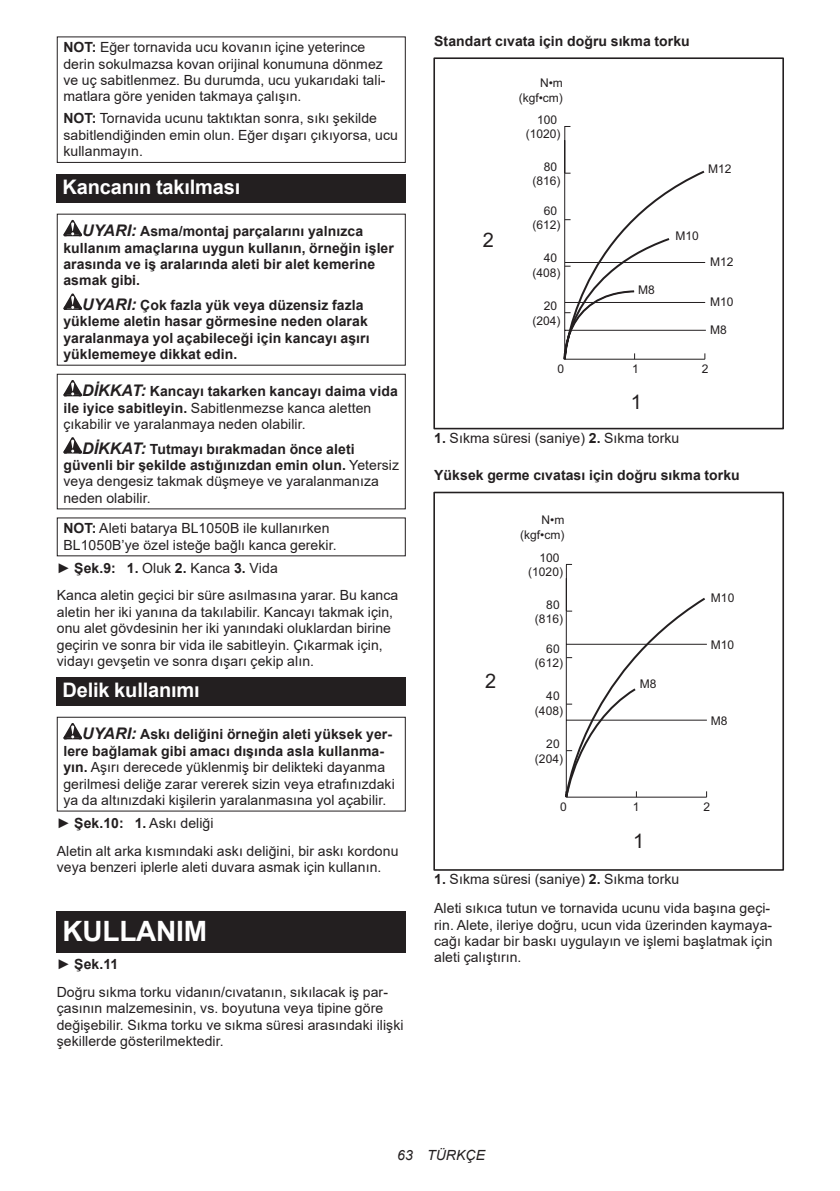
<style>
.page{position:relative;width:840px;height:1191px;background:#fff}
.page>*{position:absolute;margin:0;border:0;box-sizing:border-box;transform-origin:0 0}
.t1{font:700 28px "Arial";letter-spacing:-.01em;color:#fff}
.t2{font:700 20px "Arial";letter-spacing:-.01em;color:#fff}
.t3{font:20px "Arial";color:#231f20}
.t4{font:14px/16.4px "Arial";letter-spacing:.005em;color:#231f20}
.t5{font:700 14px/16.4px "Arial";letter-spacing:.005em;color:#231f20}
.t6{font:italic 14px "Arial";letter-spacing:.005em;color:#231f20}
.t7{font:12px/14.4px "Arial";color:#231f20;text-align:right}
.s1{font-weight:700}
.s2{font-style:italic;font-size:16px}
.s3{font-weight:700;font-style:italic;font-size:16px}
.s4{font-weight:400}
</style>
<div class="page">
<div style="left:57px;top:36px;width:348px;height:127px;border:1px solid #231f20"></div>
<div style="left:57px;top:174px;width:348px;height:29px;background:#231f20"></div>
<svg style="left:63px;top:220px;width:19px;height:16px"></svg>
<svg style="left:63px;top:293px;width:19px;height:17px"></svg>
<svg style="left:63px;top:380px;width:19px;height:16px"></svg>
<svg style="left:63px;top:437px;width:19px;height:16px"></svg>
<div style="left:57px;top:374px;width:348px;height:135px;border:1px solid #231f20"></div>
<div style="left:57px;top:677px;width:348px;height:29px;background:#231f20"></div>
<svg style="left:63px;top:723px;width:19px;height:16px"></svg>
<div style="left:57px;top:716px;width:348px;height:95px;border:1px solid #231f20"></div>
<div style="left:57px;top:911px;width:348px;height:41px;background:#231f20"></div>
<div style="left:433px;top:57px;width:350px;height:372px;border:2px solid #231f20"></div>
<hr style="left:564px;top:126px;width:1px;height:47px;background:#231f20">
<svg style="left:563px;top:169px;width:143px;height:191px"></svg>
<div style="left:433px;top:492px;width:350px;height:378px;border:2px solid #231f20"></div>
<hr style="left:565px;top:564px;width:1px;height:47px;background:#231f20">
<svg style="left:565px;top:596px;width:142px;height:202px"></svg>
<p class="t4" style="left:63px;top:39px;width:323px"><span class="s1">NOT:</span> Eğer tornavida ucu kovanın içine yeterince derin sokulmazsa kovan orijinal konumuna dönmez ve uç sabitlenmez. Bu durumda, ucu yukarıdaki tali&shy;matlara göre yeniden takmaya çalışın.</p>
<p class="t4" style="left:63px;top:110px;width:336px"><span class="s1">NOT:</span> Tornavida ucunu taktıktan sonra, sıkı şekilde sabitlendiğinden emin olun. Eğer dışarı çıkıyorsa, ucu kullanmayın.</p>
<h2 class="t2" style="left:62px;top:173px;width:179px">Kancanın takılması</h2>
<p class="t5" style="left:63px;top:223px;width:332px;text-indent:19px"><span class="s2">UYARI:</span> Asma/montaj parçalarını yalnızca kullanım amaçlarına uygun kullanın, örneğin işler arasında ve iş aralarında aleti bir alet kemerine asmak gibi.</p>
<p class="t5" style="left:63px;top:297px;width:307px;text-indent:19px"><span class="s2">UYARI:</span> Çok fazla yük veya düzensiz fazla yükleme aletin hasar görmesine neden olarak yaralanmaya yol açabileceği için kancayı aşırı yüklememeye dikkat edin.</p>
<p class="t4" style="left:63px;top:383px;width:336px;text-indent:19px"><span class="s3">DİKKAT:</span> <span class="s1">Kancayı takarken kancayı daima vida ile iyice sabitleyin.</span> Sabitlenmezse kanca aletten çıkabilir ve yaralanmaya neden olabilir.</p>
<p class="t5" style="left:63px;top:440px;width:337px;text-indent:19px"><span class="s2">DİKKAT:</span> Tutmayı bırakmadan önce aleti güvenli bir şekilde astığınızdan emin olun. <span class="s4">Yetersiz veya dengesiz takmak düşmeye ve yaralanmanıza neden olabilir.</span></p>
<p class="t4" style="left:63px;top:520px;width:274px"><span class="s1">NOT:</span> Aleti batarya BL1050B ile kullanırken<br>BL1050B’ye özel isteğe bağlı kanca gerekir.</p>
<p class="t4" style="left:57px;top:554px;width:343px;line-height:27.8px">► <span class="s1">Şek.9: 1.</span> Oluk <span class="s1">2.</span> Kanca <span class="s1">3.</span> Vida<br>Kanca aletin geçici bir süre asılmasına yarar. Bu kanca</p>
<p class="t4" style="left:57px;top:603px;width:337px">aletin her iki yanına da takılabilir. Kancayı takmak için, onu alet gövdesinin her iki yanındaki oluklardan birine geçirin ve sonra bir vida ile sabitleyin. Çıkarmak için, vidayı gevşetin ve sonra dışarı çekip alın.</p>
<h2 class="t2" style="left:62px;top:676px;width:139px">Delik kullanımı</h2>
<p class="t4" style="left:63px;top:726px;width:333px;text-indent:19px"><span class="s3">UYARI:</span> <span class="s1">Askı deliğini örneğin aleti yüksek yer&shy;lere bağlamak gibi amacı dışında asla kullanma&shy;yın.</span> Aşırı derecede yüklenmiş bir delikteki dayanma gerilmesi deliğe zarar vererek sizin veya etrafınızdaki ya da altınızdaki kişilerin yaralanmasına yol açabilir.</p>
<p class="t4" style="left:57px;top:809px;width:343px;line-height:27.8px">► <span class="s1">Şek.10: 1.</span> Askı deliği<br>Aletin alt arka kısmındaki askı deliğini, bir askı kordonu</p>
<p class="t4" style="left:57px;top:859px;width:326px">veya benzeri iplerle aleti duvara asmak için kullanın.</p>
<h1 class="t1" style="left:62px;top:912px;width:146px">KULLANIM</h1>
<p class="t4" style="left:57px;top:950px;width:332px;line-height:27.8px">► <span class="s1">Şek.11<br></span>Doğru sıkma torku vidanın/cıvatanın, sıkılacak iş par-</p>
<p class="t4" style="left:57px;top:1000px;width:348px">çasının malzemesinin, vs. boyutuna veya tipine göre değişebilir. Sıkma torku ve sıkma süresi arasındaki ilişki şekillerde gösterilmektedir.</p>
<p class="t5" style="left:434px;top:33px;width:257px">Standart cıvata için doğru sıkma torku</p>
<h2 class="t3" style="left:482px;top:226px;width:13px">2</h2>
<p class="t7" style="left:518px;top:76px;width:46px">N•m (kgf•cm)</p>
<p class="t7" style="left:525px;top:113px;width:36px">100 (1020)</p>
<p class="t7" style="left:532px;top:159px;width:30px">80 (816)</p>
<p class="t7" style="left:532px;top:204px;width:30px">60 (612)</p>
<p class="t7" style="left:532px;top:251px;width:30px">40 (408)</p>
<p class="t7" style="left:532px;top:299px;width:30px">20 (204)</p>
<p class="t7" style="left:707px;top:161px;width:25px">M12</p>
<p class="t7" style="left:637px;top:283px;width:18px">M8</p>
<p class="t7" style="left:675px;top:228px;width:25px">M10</p>
<p class="t7" style="left:709px;top:255px;width:25px">M12</p>
<p class="t7" style="left:709px;top:294px;width:25px">M10</p>
<p class="t7" style="left:709px;top:322px;width:18px">M8</p>
<p class="t7" style="left:557px;top:362px;width:8px">0</p>
<p class="t7" style="left:631px;top:362px;width:8px">1</p>
<p class="t7" style="left:701px;top:362px;width:8px">2</p>
<h2 class="t3" style="left:630px;top:389px;width:13px">1</h2>
<p class="t4" style="left:434px;top:430px;width:246px"><span class="s1">1.</span> Sıkma süresi (saniye) <span class="s1">2.</span> Sıkma torku</p>
<p class="t5" style="left:434px;top:467px;width:307px">Yüksek germe cıvatası için doğru sıkma torku</p>
<h2 class="t3" style="left:485px;top:667px;width:13px">2</h2>
<p class="t7" style="left:520px;top:512px;width:46px">N•m (kgf•cm)</p>
<p class="t7" style="left:528px;top:551px;width:36px">100 (1020)</p>
<p class="t7" style="left:534px;top:597px;width:30px">80 (816)</p>
<p class="t7" style="left:534px;top:641px;width:30px">60 (612)</p>
<p class="t7" style="left:534px;top:689px;width:30px">40 (408)</p>
<p class="t7" style="left:534px;top:737px;width:30px">20 (204)</p>
<p class="t7" style="left:639px;top:677px;width:18px">M8</p>
<p class="t7" style="left:710px;top:590px;width:25px">M10</p>
<p class="t7" style="left:710px;top:638px;width:25px">M10</p>
<p class="t7" style="left:710px;top:713px;width:18px">M8</p>
<p class="t7" style="left:560px;top:799px;width:8px">0</p>
<p class="t7" style="left:632px;top:799px;width:8px">1</p>
<p class="t7" style="left:703px;top:799px;width:8px">2</p>
<h2 class="t3" style="left:633px;top:827px;width:13px">1</h2>
<p class="t4" style="left:434px;top:865px;width:337px;line-height:28.8px"><span class="s1">1.</span> Sıkma süresi (saniye) <span class="s1">2.</span> Sıkma torku<br>Aleti sıkıca tutun ve tornavida ucunu vida başına geçi-</p>
<p class="t4" style="left:434px;top:916px;width:340px;text-align:justify">rin. Alete, ileriye doğru, ucun vida üzerinden kaymaya&shy;cağı kadar bir baskı uygulayın ve işlemi başlatmak için aleti çalıştırın.</p>
<p class="t6" style="left:397px;top:1146px;width:89px">63 TÜRKÇE</p>
</div>
